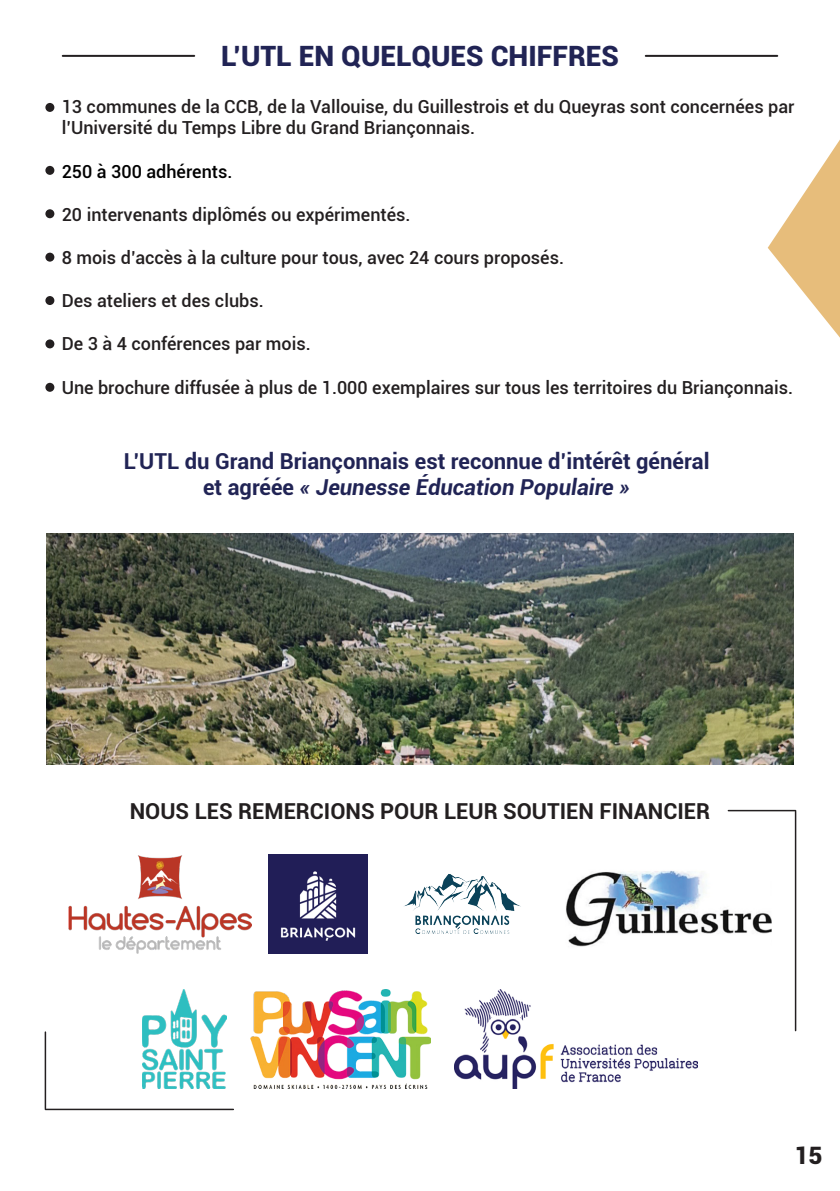
<style>
.page{position:relative;width:840px;height:1191px;background:#fff}
.page>*{position:absolute;margin:0;border:0;box-sizing:border-box;transform-origin:0 0}
.t1{font:900 28px "Roboto";color:#212455}
.t2{font:900 24px "Roboto";color:#231f20}
.t3{font:700 22px "Roboto";color:#212455}
.t4{font:700 22px "Roboto";color:#231f20}
.t5{font:italic 700 22px "Roboto";color:#212455}
.t6{font:500 18px/21.6px "Roboto";color:#231f20}
.t7{font:500 18px "Roboto";color:#000}
.s1{font-style:normal}
</style>
<div class="page">
<img style="left:69px;top:855px;width:183px;height:98px">
<img style="left:268px;top:855px;width:99px;height:98px">
<img style="left:404px;top:874px;width:117px;height:60px">
<img style="left:566px;top:870px;width:204px;height:77px">
<img style="left:142px;top:989px;width:84px;height:100px">
<img style="left:250px;top:989px;width:180px;height:100px">
<img style="left:454px;top:989px;width:243px;height:100px">
<hr style="left:728px;top:810px;width:67px;height:1px;background:#231f20">
<hr style="left:794px;top:811px;width:1px;height:219px;background:#231f20">
<hr style="left:45px;top:1032px;width:1px;height:76px;background:#231f20">
<hr style="left:45px;top:1108px;width:188px;height:2px;background:#231f20">
<img style="left:46px;top:533px;width:747px;height:231px">
<svg style="left:767px;top:54px;width:72px;height:283px"></svg>
<hr style="left:645px;top:55px;width:131px;height:2px;background:#231f20">
<hr style="left:63px;top:55px;width:131px;height:2px;background:#231f20">
<div style="left:45px;top:103px;width:9px;height:9px;background:#231f20;border-radius:50%"></div>
<div style="left:45px;top:166px;width:9px;height:9px;background:#231f20;border-radius:50%"></div>
<div style="left:45px;top:209px;width:9px;height:9px;background:#231f20;border-radius:50%"></div>
<div style="left:45px;top:253px;width:9px;height:9px;background:#231f20;border-radius:50%"></div>
<div style="left:45px;top:296px;width:9px;height:9px;background:#231f20;border-radius:50%"></div>
<div style="left:45px;top:339px;width:9px;height:9px;background:#231f20;border-radius:50%"></div>
<div style="left:45px;top:383px;width:9px;height:9px;background:#231f20;border-radius:50%"></div>
<p class="t1" style="left:221px;top:37px;width:399px">L’UTL EN QUELQUES CHIFFRES</p>
<p class="t6" style="left:62px;top:95px;width:734px">13 communes de la CCB, de la Vallouise, du Guillestrois et du Queyras sont concernées par l’Université du Temps Libre du Grand Briançonnais.</p>
<p class="t7" style="left:62px;top:158px;width:172px">250 à 300 adhérents.</p>
<p class="t6" style="left:62px;top:203px;width:350px">20 intervenants diplômés ou expérimentés.</p>
<p class="t6" style="left:62px;top:246px;width:503px">8 mois d’accès à la culture pour tous, avec 24 cours proposés.</p>
<p class="t6" style="left:62px;top:289px;width:203px">Des ateliers et des clubs.</p>
<p class="t6" style="left:62px;top:332px;width:250px">De 3 à 4 conférences par mois.</p>
<p class="t6" style="left:62px;top:376px;width:732px">Une brochure diffusée à plus de 1.000 exemplaires sur tous les territoires du Briançonnais.</p>
<p class="t3" style="left:124px;top:446px;width:587px">L’UTL du Grand Briançonnais est reconnue d’intérêt général</p>
<p class="t5" style="left:203px;top:472px;width:428px"><span class="s1">et agréée</span> « Jeunesse Éducation Populaire »</p>
<p class="t4" style="left:130px;top:795px;width:581px">NOUS LES REMERCIONS POUR LEUR SOUTIEN FINANCIER</p>
<p class="t2" style="left:794px;top:1138px;width:29px">15</p>
</div>
